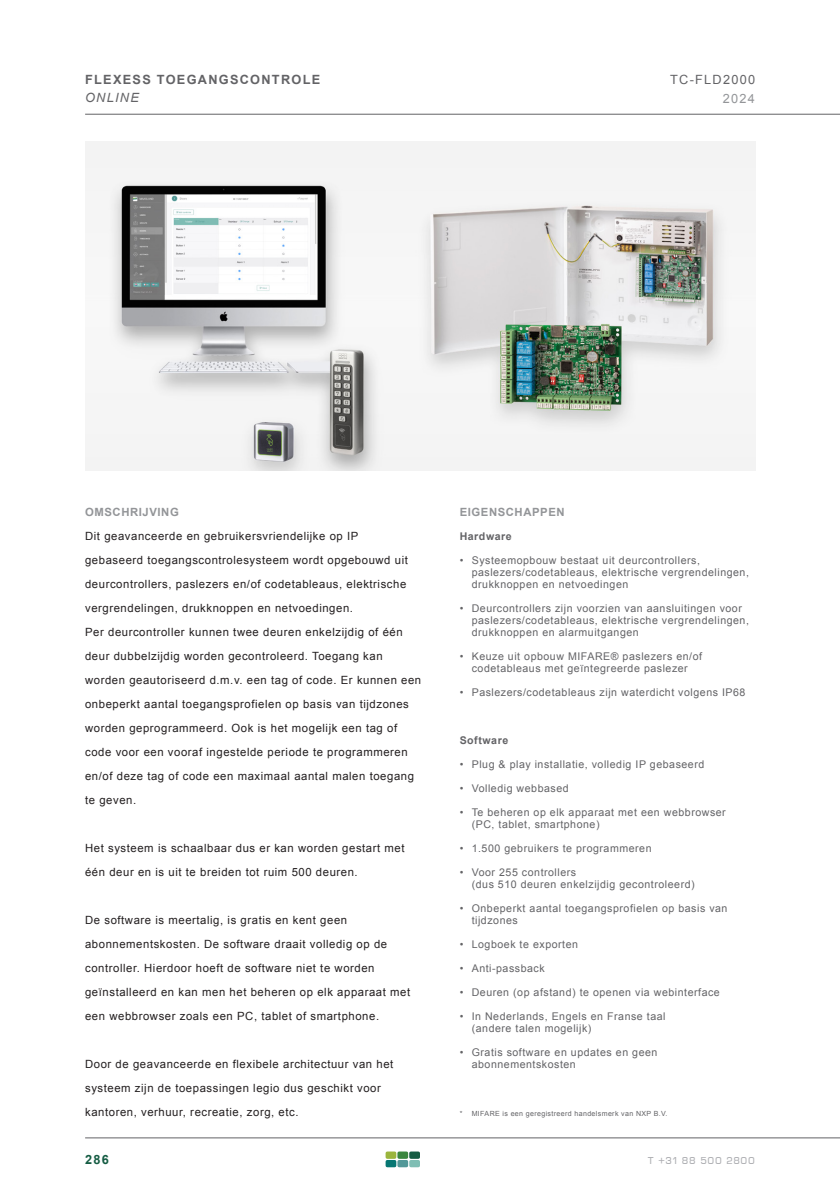
<style>
.page{position:relative;width:840px;height:1191px;background:#fff}
.page>*{position:absolute;margin:0;border:0;box-sizing:border-box;transform-origin:0 0}
.K1{font:700 12.8px "Arial";letter-spacing:.1em;color:#636366}
.K3{font:12.8px "Arial";letter-spacing:.1em;color:#636366}
.K2{font:italic 12.8px "Arial";letter-spacing:.1em;color:#636366}
.t1{font:12.8px "Arial";color:#939598}
.t2{font:700 12.8px "Arial";color:#155c43}
.t3{font:12px "Eurostile DCD";letter-spacing:.05em;color:#adaeb2}
.brood_16{font:11.4px/24px "Arial";letter-spacing:.05em;color:#231f20}
.K_Brood{font:700 11.4px "Arial";letter-spacing:.05em;color:#939598}
.brood_8{font:10.6px/12px "Arial";letter-spacing:.05em;color:#636366}
.brood_8-2{font:700 10.6px "Arial";letter-spacing:.05em;color:#636366}
.brood_8-3{font:7px "Arial";letter-spacing:.05em;color:#636366}
</style>
<div class="page">
<hr style="left:85px;top:1137px;width:754px;height:1px;background:#636366">
<svg style="left:385px;top:1151px;width:35px;height:16px"></svg>
<hr style="left:85px;top:114px;width:754px;height:1px;background:#636366">
<img style="left:85px;top:141px;width:669px;height:329px">
<p class="K1" style="left:85px;top:71px;width:236px">FLEXESS TOEGANGSCONTROLE</p>
<p class="K2" style="left:85px;top:89px;width:55px">ONLINE</p>
<p class="K3" style="left:669px;top:71px;width:87px">TC-FLD2000</p>
<p class="t1" style="left:722px;top:90px;width:34px">2024</p>
<p class="K_Brood" style="left:85px;top:504px;width:95px">OMSCHRIJVING</p>
<p class="brood_16" style="left:85px;top:524px;width:275px">Dit geavanceerde en gebruikersvriendelijke op IP</p>
<p class="brood_16" style="left:85px;top:548px;width:324px">gebaseerd toegangscontrolesysteem wordt opgebouwd uit</p>
<p class="brood_16" style="left:85px;top:572px;width:322px">deurcontrollers, paslezers en/of codetableaus, elektrische vergrendelingen, drukknoppen en netvoedingen.</p>
<p class="brood_16" style="left:85px;top:620px;width:337px">Per deurcontroller kunnen twee deuren enkelzijdig of één deur dubbelzijdig worden gecontroleerd. Toegang kan worden geautoriseerd d.m.v. een tag of code. Er kunnen een onbeperkt aantal toegangsprofielen op basis van tijdzones worden geprogrammeerd. Ook is het mogelijk een tag of code voor een vooraf ingestelde periode te programmeren en/of deze tag of code een maximaal aantal malen toegang te geven.</p>
<p class="brood_16" style="left:85px;top:836px;width:321px">Het systeem is schaalbaar dus er kan worden gestart met één deur en is uit te breiden tot ruim 500 deuren.</p>
<p class="brood_16" style="left:85px;top:908px;width:326px">De software is meertalig, is gratis en kent geen abonnementskosten. De software draait volledig op de controller. Hierdoor hoeft de software niet te worden geïnstalleerd en kan men het beheren op elk apparaat met een webbrowser zoals een PC, tablet of smartphone.</p>
<p class="brood_16" style="left:85px;top:1052px;width:309px">Door de geavanceerde en flexibele architectuur van het systeem zijn de toepassingen legio dus geschikt voor kantoren, verhuur, recreatie, zorg, etc.</p>
<p class="K_Brood" style="left:459px;top:504px;width:106px">EIGENSCHAPPEN</p>
<p class="brood_8-2" style="left:459px;top:529px;width:54px">Hardware</p>
<p class="brood_8" style="left:471px;top:554px;width:278px;text-indent:-12px">• Systeemopbouw bestaat uit deurcontrollers, paslezers/codetableaus, elektrische vergrendelingen, drukknoppen en netvoedingen</p>
<p class="brood_8" style="left:471px;top:602px;width:278px;text-indent:-12px">• Deurcontrollers zijn voorzien van aansluitingen voor paslezers/codetableaus, elektrische vergrendelingen, drukknoppen en alarmuitgangen</p>
<p class="brood_8" style="left:459px;top:650px;width:244px;text-align:center">• Keuze uit opbouw MIFARE® paslezers en/of codetableaus met geïntegreerde paslezer</p>
<p class="brood_8" style="left:459px;top:686px;width:287px">• Paslezers/codetableaus zijn waterdicht volgens IP68</p>
<p class="brood_8-2" style="left:459px;top:733px;width:50px">Software</p>
<p class="brood_8" style="left:459px;top:758px;width:246px">• Plug &amp; play installatie, volledig IP gebaseerd</p>
<p class="brood_8" style="left:459px;top:782px;width:110px">• Volledig webbased</p>
<p class="brood_8" style="left:459px;top:806px;width:267px">• Te beheren op elk apparaat met een webbrowser</p>
<p class="brood_8" style="left:471px;top:818px;width:129px">(PC, tablet, smartphone)</p>
<p class="brood_8" style="left:459px;top:842px;width:193px">• 1.500 gebruikers te programmeren</p>
<p class="brood_8" style="left:459px;top:866px;width:118px">• Voor 255 controllers</p>
<p class="brood_8" style="left:471px;top:878px;width:224px">(dus 510 deuren enkelzijdig gecontroleerd)</p>
<p class="brood_8" style="left:471px;top:902px;width:257px;text-indent:-12px">• Onbeperkt aantal toegangsprofielen op basis van tijdzones</p>
<p class="brood_8" style="left:459px;top:938px;width:120px">• Logboek te exporten</p>
<p class="brood_8" style="left:459px;top:962px;width:86px">• Anti-passback</p>
<p class="brood_8" style="left:459px;top:986px;width:261px">• Deuren (op afstand) te openen via webinterface</p>
<p class="brood_8" style="left:459px;top:1010px;width:207px">• In Nederlands, Engels en Franse taal</p>
<p class="brood_8" style="left:471px;top:1022px;width:121px">(andere talen mogelijk)</p>
<p class="brood_8" style="left:471px;top:1046px;width:187px;text-indent:-12px">• Gratis software en updates en geen abonnementskosten</p>
<p class="brood_8-3" style="left:459px;top:1109px;width:209px">* MIFARE is een geregistreerd handelsmerk van NXP B.V.</p>
<p class="t2" style="left:85px;top:1151px;width:25px">286</p>
<p class="t3" style="left:647px;top:1153px;width:108px">t +31 88 500 2800</p>
</div>
